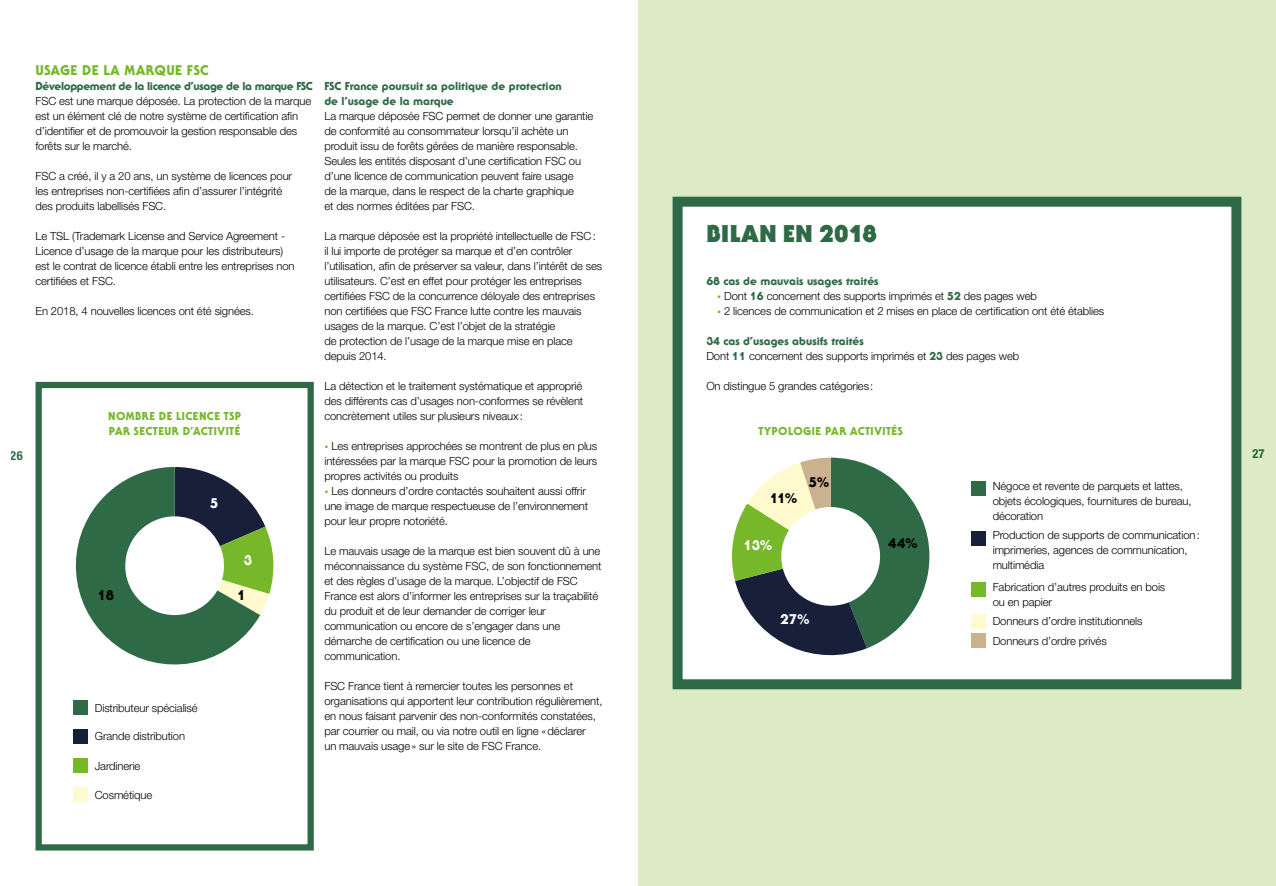
<style>
.page{position:relative;width:1276px;height:886px;background:#fff}
.page>*{position:absolute;margin:0;border:0;box-sizing:border-box;transform-origin:0 0}
.t1{font:900 23.75px "Serif Gothic Std";letter-spacing:.025em;color:#2e6a46}
.t2{font:800 13.75px "Serif Gothic Std";letter-spacing:.035em;color:#76b82a}
.t3{font:800 13.75px "Serif Gothic Std";color:#000}
.t4{font:800 13.75px "Serif Gothic Std";color:#fff}
.t5{font:700 condensed 12.5px "Helvetica Neue LT Std";color:#2e6a46}
.t6{font:300 11.25px/15px "Helvetica Neue LT Std";letter-spacing:-.01em;color:#000}
.t7{font:800 11.25px/15px "Serif Gothic Std";color:#2e6a46}
.t8{font:800 11.25px/15px "Serif Gothic Std";letter-spacing:.045em;color:#76b82a}
.t9{font:800 11.25px "Serif Gothic Std";letter-spacing:-.03em;color:#2e6a46}
.s1{font-family:"Brandon Grotesque";font-weight:500;color:#76b82a}
.s2{font-family:"Serif Gothic Std";font-weight:800;color:#2e6a46}
</style>
<div class="page">
<div style="left:638px;top:0;width:638px;height:886px;background:#dceac5"></div>
<div style="left:36px;top:382px;width:278px;height:468px;background:#fff;border:6px solid #2e6a46"></div>
<div style="left:73px;top:700px;width:15px;height:14px;background:#2e6a46"></div>
<div style="left:73px;top:729px;width:15px;height:14px;background:#171f39"></div>
<div style="left:73px;top:758px;width:15px;height:15px;background:#76b82a"></div>
<div style="left:73px;top:787px;width:15px;height:15px;background:#fff9ce"></div>
<svg style="left:75px;top:467px;width:199px;height:198px"></svg>
<svg style="left:672px;top:196px;width:570px;height:494px;background:#edf2ef"></svg>
<div style="left:971px;top:482px;width:14px;height:14px;background:#2e6a46"></div>
<div style="left:971px;top:531px;width:14px;height:14px;background:#171f39"></div>
<div style="left:971px;top:582px;width:14px;height:15px;background:#76b82a"></div>
<div style="left:971px;top:614px;width:14px;height:14px;background:#fff9ce"></div>
<div style="left:971px;top:634px;width:14px;height:14px;background:#cbb28e"></div>
<svg style="left:728px;top:458px;width:201px;height:210px;background:#a0b3a0"></svg>
<p class="t2" style="left:35px;top:62px;width:175px">USAGE DE LA MARQUE FSC</p>
<p class="t9" style="left:35px;top:79px;width:279px">Développement de la licence d’usage de la marque FSC</p>
<p class="t6" style="left:35px;top:93px;width:277px">FSC est une marque déposée. La protection de la marque est un élément clé de notre système de certification afin d’identifier et de promouvoir la gestion responsable des forêts sur le marché.</p>
<p class="t6" style="left:35px;top:168px;width:258px">FSC a créé, il y a 20 ans, un système de licences pour les entreprises non-certifiées afin d’assurer l’intégrité des produits labellisés FSC.</p>
<p class="t6" style="left:35px;top:228px;width:261px">Le TSL (Trademark License and Service Agreement - Licence d’usage de la marque pour les distributeurs) est le contrat de licence établi entre les entreprises non certifiées et FSC.</p>
<p class="t6" style="left:35px;top:303px;width:220px">En 2018, 4 nouvelles licences ont été signées.</p>
<p class="t7" style="left:324px;top:78px;width:239px">FSC France poursuit sa politique de protection de l’usage de la marque</p>
<p class="t6" style="left:324px;top:108px;width:270px">La marque déposée FSC permet de donner une garantie de conformité au consommateur lorsqu’il achète un produit issu de forêts gérées de manière responsable.<br>Seules les entités disposant d’une certification FSC ou d’une licence de communication peuvent faire usage<br>de la marque, dans le respect de la charte graphique<br>et des normes éditées par FSC.</p>
<p class="t6" style="left:324px;top:228px;width:279px">La marque déposée est la propriété intellectuelle de FSC: il lui importe de protéger sa marque et d’en contrôler l’utilisation, afin de préserver sa valeur, dans l’intérêt de ses utilisateurs. C’est en effet pour protéger les entreprises certifiées FSC de la concurrence déloyale des entreprises non certifiées que FSC France lutte contre les mauvais usages de la marque. C’est l’objet de la stratégie<br>de protection de l’usage de la marque mise en place depuis 2014.</p>
<p class="t6" style="left:324px;top:378px;width:260px;text-align:justify">La détection et le traitement systématique et approprié des différents cas d’usages non-conformes se révèlent concrètement utiles sur plusieurs niveaux:</p>
<p class="t6" style="left:324px;top:438px;width:274px;text-align:justify"><span class="s1">•</span> Les entreprises approchées se montrent de plus en plus intéressées par la marque FSC pour la promotion de leurs propres activités ou produits</p>
<p class="t6" style="left:324px;top:483px;width:265px"><span class="s1">•</span> Les donneurs d’ordre contactés souhaitent aussi offrir une image de marque respectueuse de l’environnement pour leur propre notoriété.</p>
<p class="t6" style="left:324px;top:543px;width:279px">Le mauvais usage de la marque est bien souvent dû à une méconnaissance du système FSC, de son fonctionnement et des règles d’usage de la marque. L’objectif de FSC France est alors d’informer les entreprises sur la traçabilité du produit et de leur demander de corriger leur communication ou encore de s’engager dans une démarche de certification ou une licence de communication.</p>
<p class="t6" style="left:324px;top:678px;width:280px">FSC France tient à remercier toutes les personnes et organisations qui apportent leur contribution régulièrement, en nous faisant parvenir des non-conformités constatées, par courrier ou mail, ou via notre outil en ligne «déclarer<br>un mauvais usage» sur le site de FSC France.</p>
<h1 class="t1" style="left:706px;top:219px;width:172px">BILAN EN 2018</h1>
<p class="t7" style="left:706px;top:273px;width:174px">68 cas de mauvais usages traités</p>
<p class="t6" style="left:717px;top:288px;width:321px"><span class="s1">•</span> Dont <span class="s2">16</span> concernent des supports imprimés et <span class="s2">52</span> des pages web</p>
<p class="t6" style="left:717px;top:303px;width:389px"><span class="s1">•</span> 2 licences de communication et 2 mises en place de certification ont été établies</p>
<p class="t7" style="left:706px;top:333px;width:159px">34 cas d’usages abusifs traités</p>
<p class="t6" style="left:706px;top:348px;width:314px">Dont <span class="s2">11</span> concernent des supports imprimés et <span class="s2">23</span> des pages web</p>
<p class="t6" style="left:706px;top:378px;width:169px">On distingue 5 grandes catégories:</p>
<p class="t8" style="left:108px;top:408px;width:135px">NOMBRE DE LICENCE TSP<br>PAR SECTEUR D’ACTIVITÉ</p>
<p class="t8" style="left:758px;top:423px;width:146px">TYPOLOGIE PAR ACTIVITÉS</p>
<p class="t5" style="left:11px;top:448px;width:13px">26</p>
<p class="t5" style="left:1252px;top:446px;width:13px">27</p>
<p class="t3" style="left:809px;top:474px;width:22px">5%</p>
<p class="t6" style="left:992px;top:478px;width:200px">Négoce et revente de parquets et lattes, objets écologiques, fournitures de bureau, décoration</p>
<p class="t6" style="left:992px;top:527px;width:209px">Production de supports de communication: imprimeries, agences de communication, multimédia</p>
<p class="t6" style="left:992px;top:579px;width:174px">Fabrication d’autres produits en bois ou en papier</p>
<p class="t6" style="left:992px;top:611px;width:151px;line-height:19.5px">Donneurs d’ordre institutionnels<br>Donneurs d’ordre privés</p>
<p class="t3" style="left:770px;top:490px;width:29px">11%</p>
<p class="t4" style="left:210px;top:495px;width:10px">5</p>
<p class="t3" style="left:888px;top:535px;width:31px">44%</p>
<p class="t4" style="left:744px;top:537px;width:30px">13%</p>
<p class="t4" style="left:244px;top:552px;width:10px">3</p>
<p class="t3" style="left:98px;top:587px;width:18px">18</p>
<p class="t3" style="left:238px;top:587px;width:10px">1</p>
<p class="t4" style="left:780px;top:610px;width:31px">27%</p>
<p class="t6" style="left:95px;top:700px;width:104px">Distributeur spécialisé</p>
<p class="t6" style="left:95px;top:729px;width:92px">Grande distribution</p>
<p class="t6" style="left:95px;top:758px;width:47px">Jardinerie</p>
<p class="t6" style="left:95px;top:787px;width:59px">Cosmétique</p>
</div>
